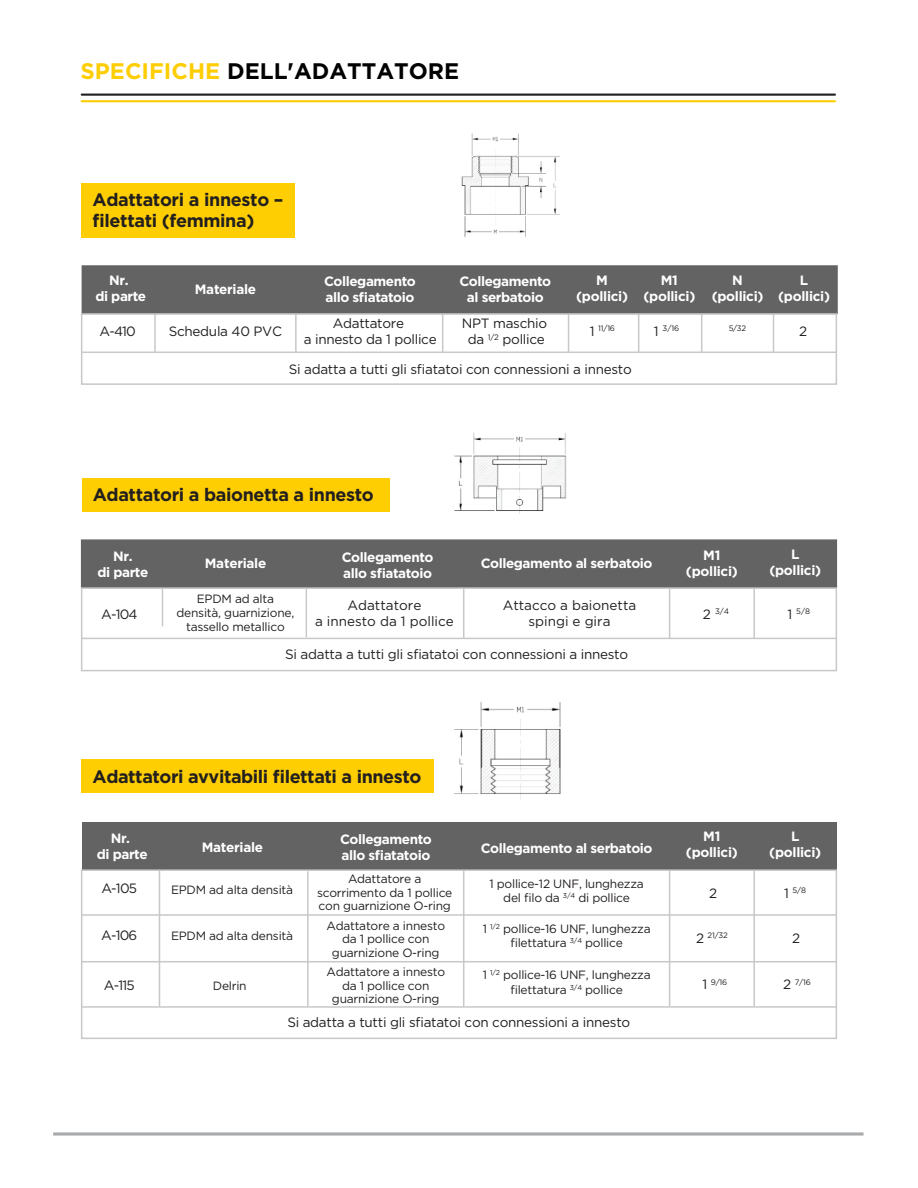
<style>
.page{position:relative;width:918px;height:1188px;background:#fff}
.page>*{position:absolute;margin:0;border:0;box-sizing:border-box;transform-origin:0 0}
.t1{font:700 22.5px "Gotham";color:#020102}
.t2{font:700 18px/21.6px "Gotham";letter-spacing:-.02em;color:#221f1f}
.t3{font:700 13.5px/16.2px "Gotham";letter-spacing:-.03em;color:#fff;text-align:center}
.t4{font:13.5px/16.2px "Gotham";letter-spacing:-.02em;color:#221f1f;text-align:center}
.t5{font:13.5px/16.2px "Gotham";color:#221f1f;text-align:center}
.t6{font:12px/13.5px "Gotham";letter-spacing:-.02em;color:#221f1f;text-align:center}
.t7{font:7.8px "Gotham";letter-spacing:-.02em;color:#221f1f}
.s1{color:#fecd02}
.s2{font-size:13.5px}
</style>
<div class="page">
<svg style="left:53px;top:1132px;width:810px;height:4px;background:#babcbd"></svg>
<hr style="left:81px;top:100px;width:755px;height:2px;background:#fecd02">
<hr style="left:81px;top:94px;width:755px;height:2px;background:#221f1f">
<div style="left:82px;top:265px;width:755px;height:49px;background:#636363;border:2px solid #636363"></div>
<div style="left:81px;top:313px;width:756px;height:72px;border:2px solid #c9c8c8"></div>
<hr style="left:82px;top:352px;width:754px;height:1px;background:#c9c8c8">
<hr style="left:772px;top:314px;width:2px;height:38px;background:#c9c8c8">
<hr style="left:638px;top:314px;width:1px;height:38px;background:#c9c8c8">
<hr style="left:701px;top:314px;width:1px;height:38px;background:#c9c8c8">
<hr style="left:568px;top:314px;width:1px;height:38px;background:#c9c8c8">
<hr style="left:442px;top:314px;width:1px;height:38px;background:#c9c8c8">
<hr style="left:295px;top:314px;width:1px;height:38px;background:#c9c8c8">
<hr style="left:154px;top:314px;width:2px;height:38px;background:#c9c8c8">
<div style="left:82px;top:183px;width:213px;height:54px;background:#fecd02"></div>
<div style="left:82px;top:478px;width:307px;height:34px;background:#fecd02"></div>
<div style="left:82px;top:759px;width:352px;height:34px;background:#fecd02"></div>
<img style="left:461px;top:133px;width:99px;height:104px">
<div style="left:81px;top:539px;width:756px;height:49px;background:#636363;border:2px solid #636363"></div>
<div style="left:81px;top:587px;width:756px;height:84px;border:2px solid #c9c8c8"></div>
<hr style="left:82px;top:638px;width:754px;height:1px;background:#c9c8c8">
<hr style="left:753px;top:588px;width:2px;height:50px;background:#c9c8c8">
<hr style="left:669px;top:588px;width:1px;height:50px;background:#c9c8c8">
<hr style="left:463px;top:588px;width:1px;height:50px;background:#c9c8c8">
<hr style="left:305px;top:588px;width:2px;height:49px;background:#c9c8c8">
<hr style="left:162px;top:588px;width:1px;height:38px;background:#c9c8c8">
<img style="left:454px;top:432px;width:113px;height:82px">
<div style="left:82px;top:822px;width:754px;height:48px;background:#636363"></div>
<div style="left:81px;top:869px;width:756px;height:170px;border:2px solid #c9c8c8"></div>
<hr style="left:82px;top:914px;width:754px;height:2px;background:#c9c8c8">
<hr style="left:82px;top:961px;width:754px;height:1px;background:#c9c8c8">
<hr style="left:82px;top:1006px;width:754px;height:2px;background:#c9c8c8">
<hr style="left:753px;top:870px;width:2px;height:136px;background:#c9c8c8">
<hr style="left:669px;top:870px;width:1px;height:136px;background:#c9c8c8">
<hr style="left:463px;top:870px;width:1px;height:136px;background:#c9c8c8">
<hr style="left:307px;top:871px;width:1px;height:135px;background:#c9c8c8">
<hr style="left:159px;top:870px;width:1px;height:136px;background:#c9c8c8">
<img style="left:454px;top:702px;width:107px;height:98px">
<h1 class="t1" style="left:80px;top:61px;width:380px"><span class="s1">SPECIFICHE</span> DELL'ADATTATORE</h1>
<h2 class="t2" style="left:93px;top:189px;width:192px">Adattatori a innesto – filettati (femmina)</h2>
<p class="t3" style="left:324px;top:274px;width:93px;text-align:left">Collegamento allo sfiatatoio</p>
<p class="t3" style="left:459px;top:274px;width:93px">Collegamento al serbatoio</p>
<p class="t3" style="left:643px;top:272px;width:53px">M1 (pollici)</p>
<p class="t3" style="left:711px;top:272px;width:53px">N (pollici)</p>
<p class="t3" style="left:778px;top:272px;width:53px">L (pollici)</p>
<p class="t3" style="left:576px;top:272px;width:53px">M (pollici)</p>
<p class="t3" style="left:95px;top:273px;width:52px">Nr.<br>di parte</p>
<p class="t4" style="left:99px;top:323px;width:38px">A-410</p>
<p class="t4" style="left:169px;top:323px;width:115px">Schedula 40 PVC</p>
<p class="t4" style="left:304px;top:316px;width:134px">Adattatore<br>a innesto da 1 pollice</p>
<p class="t4" style="left:289px;top:362px;width:344px">Si adatta a tutti gli sfiatatoi con connessioni a innesto</p>
<p class="t3" style="left:195px;top:282px;width:63px">Materiale</p>
<p class="t4" style="left:462px;top:316px;width:87px">NPT maschio da <sup>1/2</sup> pollice</p>
<p class="t7" style="left:590px;top:325px;width:27px"><span class="s2">1</span> 11/16</p>
<p class="t4" style="left:653px;top:323px;width:6px">1</p>
<p class="t4" style="left:799px;top:323px;width:10px">2</p>
<p class="t7" style="left:662px;top:325px;width:18px">3/16</p>
<p class="t7" style="left:728px;top:325px;width:19px">5/32</p>
<h2 class="t2" style="left:93px;top:485px;width:283px">Adattatori a baionetta a innesto</h2>
<p class="t3" style="left:97px;top:549px;width:52px">Nr.<br>di parte</p>
<p class="t4" style="left:101px;top:607px;width:38px">A-104</p>
<p class="t3" style="left:205px;top:556px;width:63px">Materiale</p>
<p class="t3" style="left:342px;top:550px;width:93px;text-align:left">Collegamento allo sfiatatoio</p>
<p class="t3" style="left:481px;top:556px;width:173px">Collegamento al serbatoio</p>
<p class="t3" style="left:686px;top:548px;width:53px">M1 (pollici)</p>
<p class="t3" style="left:769px;top:547px;width:53px">L (pollici)</p>
<p class="t6" style="left:177px;top:592px;width:119px;line-height:14.4px">EPDM ad alta densità, guarnizione, tassello metallico</p>
<p class="t5" style="left:315px;top:598px;width:140px">Adattatore<br>a innesto da 1 pollice</p>
<p class="t4" style="left:285px;top:646px;width:344px">Si adatta a tutti gli sfiatatoi con connessioni a innesto</p>
<p class="t5" style="left:502px;top:598px;width:135px">Attacco a baionetta spingi e gira</p>
<p class="t7" style="left:703px;top:608px;width:28px"><span class="s2">2</span> 3/4</p>
<p class="t7" style="left:787px;top:608px;width:24px"><span class="s2">1</span> 5/8</p>
<h2 class="t2" style="left:93px;top:766px;width:330px">Adattatori avvitabili filettati a innesto</h2>
<p class="t3" style="left:97px;top:831px;width:52px">Nr.<br>di parte</p>
<p class="t4" style="left:101px;top:881px;width:37px">A-105</p>
<p class="t4" style="left:101px;top:928px;width:38px">A-106</p>
<p class="t4" style="left:104px;top:977px;width:32px">A-115</p>
<p class="t3" style="left:202px;top:840px;width:63px">Materiale</p>
<p class="t3" style="left:340px;top:832px;width:93px;text-align:left">Collegamento allo sfiatatoio</p>
<p class="t3" style="left:481px;top:841px;width:173px">Collegamento al serbatoio</p>
<p class="t3" style="left:686px;top:829px;width:53px">M1 (pollici)</p>
<p class="t3" style="left:769px;top:829px;width:53px">L (pollici)</p>
<p class="t6" style="left:171px;top:883px;width:124px">EPDM ad alta densità</p>
<p class="t6" style="left:171px;top:930px;width:124px">EPDM ad alta densità</p>
<p class="t6" style="left:317px;top:873px;width:137px">Adattatore a scorrimento da 1 pollice con guarnizione O-ring</p>
<p class="t6" style="left:326px;top:919px;width:120px">Adattatore a innesto da 1 pollice con guarnizione O-ring</p>
<p class="t6" style="left:489px;top:877px;width:156px;line-height:14.4px">1 pollice-12 UNF, lunghezza del filo da <sup>3/4</sup> di pollice</p>
<p class="t6" style="left:482px;top:922px;width:169px;line-height:14.4px">1 <sup>1/2</sup> pollice-16 UNF, lunghezza filettatura <sup>3/4</sup> pollice</p>
<p class="t6" style="left:213px;top:979px;width:35px">Delrin</p>
<p class="t6" style="left:326px;top:966px;width:120px">Adattatore a innesto da 1 pollice con guarnizione O-ring</p>
<p class="t4" style="left:287px;top:1015px;width:344px">Si adatta a tutti gli sfiatatoi con connessioni a innesto</p>
<p class="t6" style="left:482px;top:968px;width:169px;line-height:14.4px">1 <sup>1/2</sup> pollice-16 UNF, lunghezza filettatura <sup>3/4</sup> pollice</p>
<p class="t4" style="left:709px;top:886px;width:10px">2</p>
<p class="t7" style="left:784px;top:887px;width:23px"><span class="s2">1</span> 5/8</p>
<p class="t7" style="left:696px;top:932px;width:33px"><span class="s2">2</span> 21/32</p>
<p class="t4" style="left:792px;top:931px;width:10px">2</p>
<p class="t7" style="left:702px;top:979px;width:26px"><span class="s2">1</span> 9/16</p>
<p class="t7" style="left:783px;top:979px;width:29px"><span class="s2">2</span> 7/16</p>
</div>
